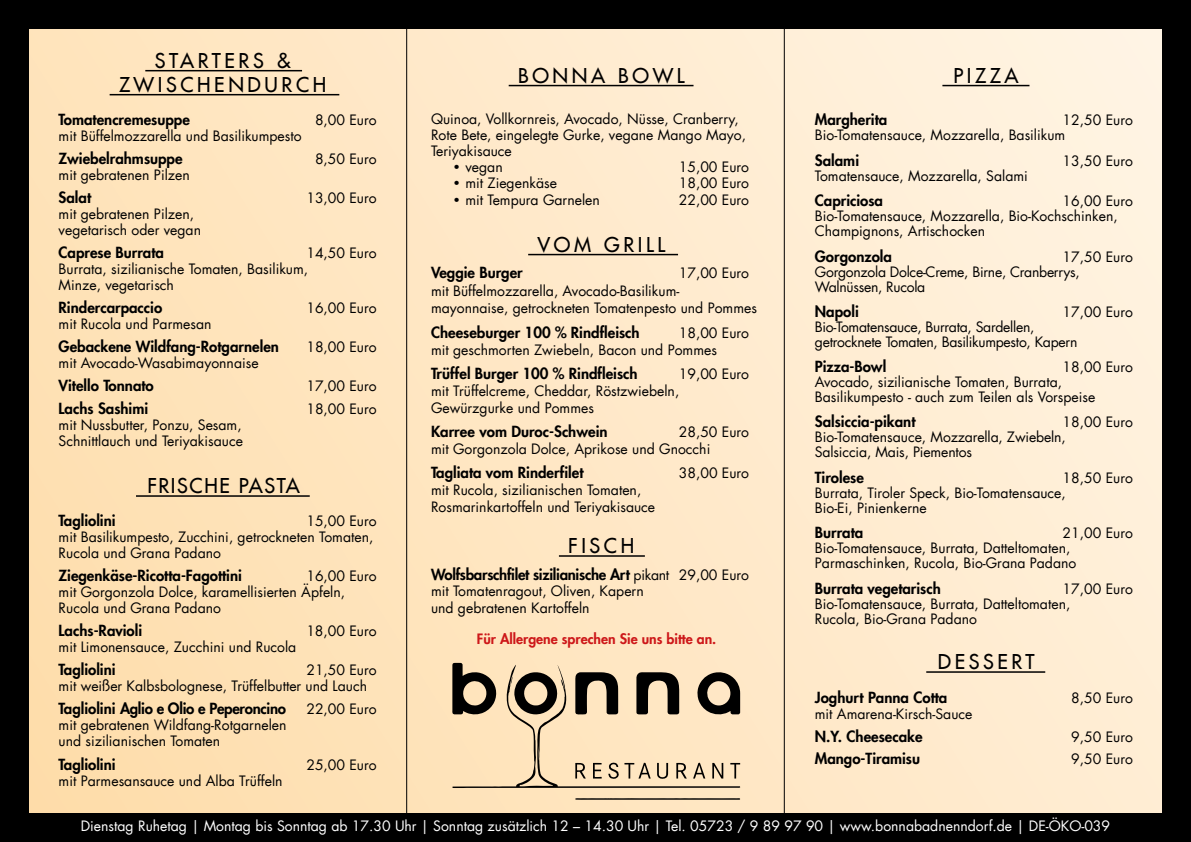
<style>
.page{position:relative;width:1191px;height:842px;background:#fff}
.page>*{position:absolute;margin:0;border:0;box-sizing:border-box;transform-origin:0 0}
.t1{font:20px/24px "Futura LT";letter-spacing:.18em;color:#000;text-align:center}
.t2{font:20px "Futura LT";letter-spacing:.08em;color:#000}
.t3{font:800 15px "Futura LT";color:#000}
.t4{font:800 15px "Futura LT";letter-spacing:-.02em;color:#000}
.t5{font:14px/16px "Futura LT";color:#000}
.t6{font:14px/15px "Futura LT";letter-spacing:-.02em;color:#000}
.t7{font:14px "Futura LT";color:#fff}
.t8{font:800 14px "Futura LT";color:#cd1719}
.s1{font-family:"Century Gothic"}
.s2{font-weight:400;font-size:14px}
</style>
<div class="page">
<div style="left:0;top:0;width:1191px;height:842px;background:linear-gradient(to right,#fee0b2,#fff1de)"></div>
<div style="left:0;top:0;width:1191px;height:29px;background:#000"></div>
<div style="left:0;top:25px;width:29px;height:809px;background:#000"></div>
<div style="left:1161px;top:4px;width:30px;height:810px;background:#000"></div>
<div style="left:0;top:813px;width:1191px;height:29px;background:#000"></div>
<svg style="left:452px;top:663px;width:288px;height:125px;background:#ccb899"></svg>
<svg style="left:575px;top:798px;width:165px;height:2px"></svg>
<hr style="left:145px;top:70px;width:157px;height:1px;background:#000">
<hr style="left:110px;top:94px;width:229px;height:1px;background:#000">
<hr style="left:136px;top:495px;width:174px;height:2px;background:#000">
<hr style="left:509px;top:85px;width:184px;height:1px;background:#000">
<hr style="left:528px;top:254px;width:150px;height:1px;background:#000">
<hr style="left:559px;top:555px;width:86px;height:2px;background:#000">
<hr style="left:942px;top:85px;width:87px;height:1px;background:#000">
<hr style="left:926px;top:671px;width:119px;height:2px;background:#000">
<hr style="left:406px;top:25px;width:1px;height:806px;background:#000">
<hr style="left:784px;top:12px;width:1px;height:806px;background:#000">
<h1 class="t1" style="left:119px;top:48px;width:209px">STARTERS &amp;<br>ZWISCHENDURCH</h1>
<p class="t3" style="left:59px;top:109px;width:133px">Tomatencremesuppe</p>
<p class="t5" style="left:315px;top:112px;width:63px">8,00 Euro</p>
<p class="t5" style="left:59px;top:128px;width:244px">mit Büffelmozzarella und Basilikumpesto</p>
<p class="t3" style="left:59px;top:148px;width:126px">Zwiebelrahmsuppe</p>
<p class="t5" style="left:315px;top:151px;width:63px">8,50 Euro</p>
<p class="t5" style="left:59px;top:167px;width:133px">mit gebratenen Pilzen</p>
<p class="t3" style="left:59px;top:187px;width:34px">Salat</p>
<p class="t5" style="left:306px;top:190px;width:72px">13,00 Euro</p>
<p class="t5" style="left:59px;top:206px;width:144px">mit gebratenen Pilzen, vegetarisch oder vegan</p>
<p class="t3" style="left:59px;top:242px;width:107px">Caprese Burrata</p>
<p class="t5" style="left:59px;top:245px;width:319px;text-indent:248px">14,50 Euro<br>Burrata, sizilianische Tomaten, Basilikum,<br>Minze, vegetarisch</p>
<p class="t3" style="left:59px;top:297px;width:105px">Rindercarpaccio</p>
<p class="t5" style="left:306px;top:300px;width:72px">16,00 Euro</p>
<p class="t5" style="left:59px;top:316px;width:154px">mit Rucola und Parmesan</p>
<p class="t3" style="left:59px;top:337px;width:222px">Gebackene Wildfang-Rotgarnelen</p>
<p class="t5" style="left:306px;top:339px;width:72px">18,00 Euro</p>
<p class="t5" style="left:59px;top:355px;width:201px">mit Avocado-Wasabimayonnaise</p>
<p class="t3" style="left:59px;top:376px;width:97px">Vitello Tonnato</p>
<p class="t5" style="left:306px;top:378px;width:72px">17,00 Euro</p>
<p class="t3" style="left:59px;top:399px;width:91px">Lachs Sashimi</p>
<p class="t5" style="left:306px;top:401px;width:72px">18,00 Euro</p>
<p class="t5" style="left:59px;top:417px;width:186px">mit Nussbutter, Ponzu, Sesam,<br>Schnittlauch und Teriyakisauce</p>
<h1 class="t2" style="left:147px;top:473px;width:154px">FRISCHE PASTA</h1>
<p class="t3" style="left:59px;top:510px;width:59px">Tagliolini</p>
<p class="t5" style="left:59px;top:513px;width:319px;text-indent:248px">15,00 Euro mit Basilikumpesto, Zucchini, getrockneten Tomaten,<br>Rucola und Grana Padano</p>
<p class="t3" style="left:59px;top:566px;width:185px">Ziegenkäse-Ricotta-Fagottini</p>
<p class="t5" style="left:59px;top:568px;width:319px;text-indent:248px">16,00 Euro mit Gorgonzola Dolce, karamellisierten Äpfeln,<br>Rucola und Grana Padano</p>
<p class="t3" style="left:59px;top:621px;width:85px">Lachs-Ravioli</p>
<p class="t5" style="left:306px;top:623px;width:72px">18,00 Euro</p>
<p class="t5" style="left:59px;top:639px;width:239px">mit Limonensauce, Zucchini und Rucola</p>
<p class="t3" style="left:59px;top:660px;width:59px">Tagliolini</p>
<p class="t5" style="left:59px;top:662px;width:319px;text-indent:248px">21,50 Euro mit weißer Kalbsbolognese, Trüffelbutter und Lauch</p>
<p class="t4" style="left:59px;top:699px;width:229px">Tagliolini Aglio e Olio e Peperoncino</p>
<p class="t5" style="left:306px;top:701px;width:72px">22,00 Euro</p>
<p class="t5" style="left:59px;top:717px;width:229px">mit gebratenen Wildfang-Rotgarnelen und sizilianischen Tomaten</p>
<p class="t3" style="left:59px;top:754px;width:59px">Tagliolini</p>
<p class="t5" style="left:306px;top:756px;width:72px">25,00 Euro</p>
<p class="t5" style="left:59px;top:772px;width:225px">mit Parmesansauce und Alba Trüffeln</p>
<h1 class="t1" style="left:518px;top:63px;width:168px">BONNA BOWL</h1>
<p class="t5" style="left:431px;top:111px;width:316px">Quinoa, Vollkornreis, Avocado, Nüsse, Cranberry,<br>Rote Bete, eingelegte Gurke, vegane Mango Mayo,<br>Teriyakisauce</p>
<p class="t5" style="left:452px;top:159px;width:52px"><span class="s1">•</span> vegan</p>
<p class="t5" style="left:679px;top:159px;width:72px">15,00 Euro</p>
<p class="t5" style="left:452px;top:175px;width:106px"><span class="s1">•</span> mit Ziegenkäse</p>
<p class="t5" style="left:679px;top:175px;width:72px">18,00 Euro</p>
<p class="t5" style="left:452px;top:192px;width:149px"><span class="s1">•</span> mit Tempura Garnelen</p>
<p class="t5" style="left:679px;top:192px;width:72px">22,00 Euro</p>
<h1 class="t1" style="left:537px;top:232px;width:129px">VOM GRILL</h1>
<p class="t3" style="left:431px;top:262px;width:93px">Veggie Burger</p>
<p class="t5" style="left:431px;top:264px;width:327px;line-height:17.4px;text-indent:248px">17,00 Euro mit Büffelmozzarella, Avocado-Basilikum&shy;mayonnaise, getrockneten Tomatenpesto und Pommes</p>
<p class="t3" style="left:431px;top:322px;width:210px">Cheeseburger 100 % Rindfleisch</p>
<p class="t5" style="left:431px;top:324px;width:319px;line-height:16.8px;text-indent:248px">18,00 Euro mit geschmorten Zwiebeln, Bacon und Pommes</p>
<p class="t3" style="left:431px;top:364px;width:208px">Trüffel Burger 100 % Rindfleisch</p>
<p class="t5" style="left:431px;top:366px;width:319px;line-height:16.8px;text-indent:248px">19,00 Euro mit Trüffelcreme, Cheddar, Röstzwiebeln,<br>Gewürzgurke und Pommes</p>
<p class="t3" style="left:431px;top:421px;width:178px">Karree vom Duroc-Schwein</p>
<p class="t5" style="left:431px;top:423px;width:319px;line-height:16.8px;text-indent:248px">28,50 Euro mit Gorgonzola Dolce, Aprikose und Gnocchi</p>
<p class="t3" style="left:431px;top:463px;width:154px">Tagliata vom Rinderfilet</p>
<p class="t5" style="left:679px;top:465px;width:72px">38,00 Euro</p>
<p class="t5" style="left:431px;top:482px;width:226px;line-height:16.8px">mit Rucola, sizilianischen Tomaten,<br>Rosmarinkartoffeln und Teriyakisauce</p>
<h1 class="t1" style="left:568px;top:533px;width:67px">FISCH</h1>
<p class="t4" style="left:431px;top:564px;width:319px">Wolfsbarschfilet sizilianische Art <span class="s2">pikant 29,00 Euro</span></p>
<p class="t5" style="left:431px;top:583px;width:214px;line-height:16.8px">mit Tomatenragout, Oliven, Kapern und gebratenen Kartoffeln</p>
<p class="t8" style="left:477px;top:629px;width:241px">Für Allergene sprechen Sie uns bitte an.</p>
<h1 class="t1" style="left:953px;top:63px;width:67px">PIZZA</h1>
<p class="t3" style="left:815px;top:110px;width:74px">Margherita</p>
<p class="t5" style="left:815px;top:113px;width:319px;line-height:15px;text-indent:248px">12,50 Euro<br>Bio-Tomatensauce, Mozzarella, Basilikum</p>
<p class="t3" style="left:815px;top:150px;width:46px">Salami</p>
<p class="t5" style="left:1062px;top:153px;width:72px">13,50 Euro</p>
<p class="t5" style="left:815px;top:168px;width:214px">Tomatensauce, Mozzarella, Salami</p>
<p class="t3" style="left:815px;top:191px;width:70px">Capriciosa</p>
<p class="t5" style="left:815px;top:194px;width:319px;line-height:15px;text-indent:248px">16,00 Euro<br>Bio-Tomatensauce, Mozzarella, Bio-Kochschinken,<br>Champignons, Artischocken</p>
<p class="t3" style="left:815px;top:246px;width:79px">Gorgonzola</p>
<p class="t6" style="left:815px;top:249px;width:319px;text-indent:248px">17,50 Euro<br>Gorgonzola Dolce-Creme, Birne, Cranberrys,<br>Walnüssen, Rucola</p>
<p class="t3" style="left:815px;top:302px;width:45px">Napoli</p>
<p class="t5" style="left:1062px;top:304px;width:72px">17,00 Euro</p>
<p class="t6" style="left:815px;top:320px;width:264px">Bio-Tomatensauce, Burrata, Sardellen, getrocknete Tomaten, Basilikumpesto, Kapern</p>
<p class="t3" style="left:815px;top:356px;width:73px">Pizza-Bowl</p>
<p class="t5" style="left:1062px;top:359px;width:72px">18,00 Euro</p>
<p class="t5" style="left:815px;top:374px;width:282px;line-height:15px">Avocado, sizilianische Tomaten, Burrata,<br>Basilikumpesto - auch zum Teilen als Vorspeise</p>
<p class="t3" style="left:815px;top:412px;width:102px">Salsiccia-pikant</p>
<p class="t5" style="left:815px;top:415px;width:319px;line-height:15px;text-indent:248px">18,00 Euro<br>Bio-Tomatensauce, Mozzarella, Zwiebeln,<br>Salsiccia, Mais, Piementos</p>
<p class="t3" style="left:815px;top:467px;width:51px">Tirolese</p>
<p class="t5" style="left:815px;top:470px;width:319px;line-height:15px;text-indent:248px">18,50 Euro<br>Burrata, Tiroler Speck, Bio-Tomatensauce,<br>Bio-Ei, Pinienkerne</p>
<p class="t3" style="left:815px;top:523px;width:50px">Burrata</p>
<p class="t5" style="left:815px;top:526px;width:319px;line-height:15px;text-indent:248px">21,00 Euro<br>Bio-Tomatensauce, Burrata, Datteltomaten,<br>Parmaschinken, Rucola, Bio-Grana Padano</p>
<p class="t3" style="left:815px;top:578px;width:127px">Burrata vegetarisch</p>
<p class="t5" style="left:815px;top:581px;width:320px;line-height:15px;text-indent:248px">17,00 Euro<br>Bio-Tomatensauce, Burrata, Datteltomaten,<br>Rucola, Bio-Grana Padano</p>
<h1 class="t1" style="left:937px;top:649px;width:98px">DESSERT</h1>
<p class="t3" style="left:815px;top:687px;width:134px">Joghurt Panna Cotta</p>
<p class="t5" style="left:1071px;top:690px;width:63px">8,50 Euro</p>
<p class="t5" style="left:815px;top:706px;width:159px">mit Amarena-Kirsch-Sauce</p>
<p class="t3" style="left:815px;top:726px;width:109px">N.Y. Cheesecake</p>
<p class="t5" style="left:1071px;top:728px;width:63px">9,50 Euro</p>
<p class="t3" style="left:815px;top:749px;width:107px">Mango-Tiramisu</p>
<p class="t5" style="left:1071px;top:751px;width:63px">9,50 Euro</p>
<p class="t7" style="left:81px;top:817px;width:1031px">Dienstag Ruhetag | Montag bis Sonntag ab 17.30 Uhr | Sonntag zusätzlich 12 – 14.30 Uhr | Tel. 05723 / 9 89 97 90 | www.bonnabadnenndorf.de | DE-ÖKO-039</p>
</div>
